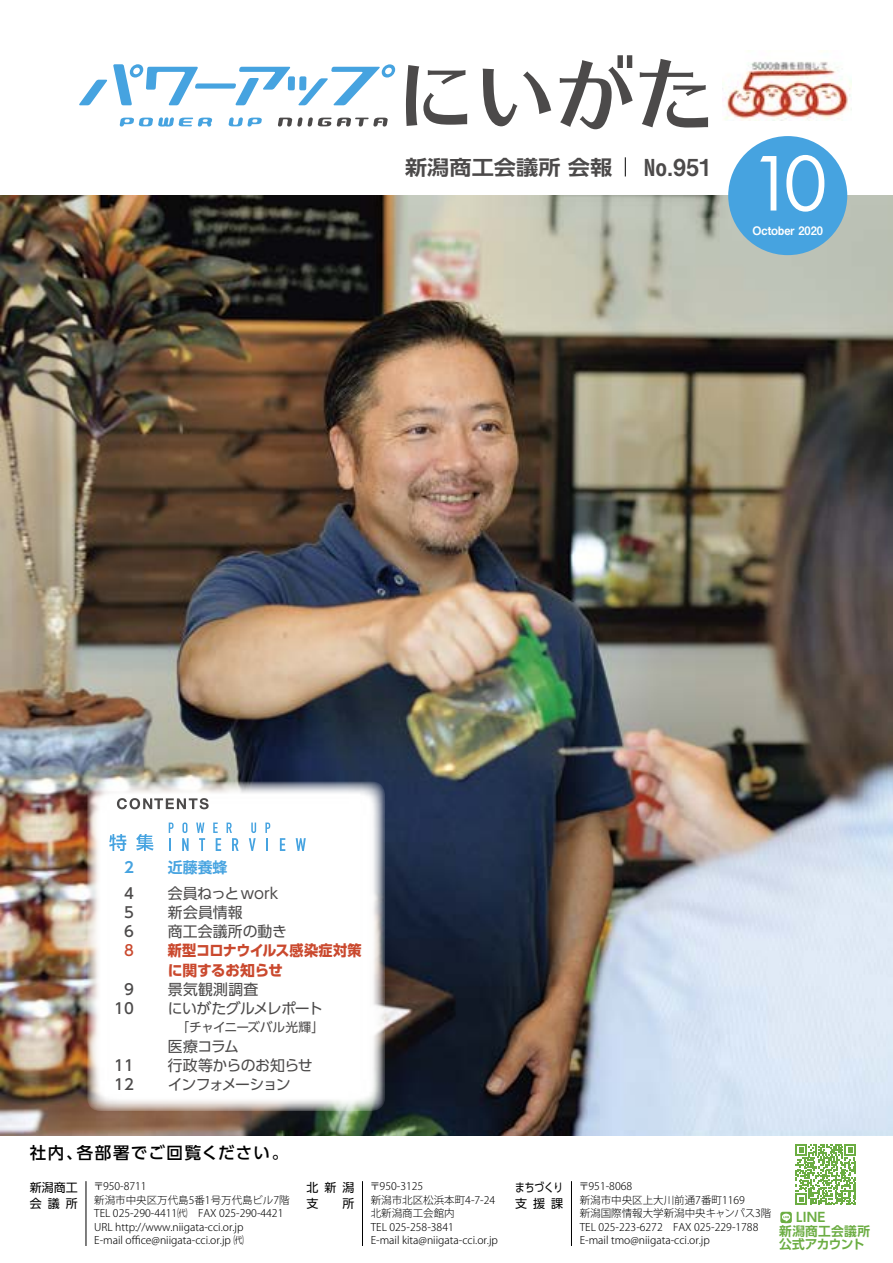
<style>
.page{position:relative;width:893px;height:1263px;background:#fff}
.page>*{position:absolute;margin:0;border:0;box-sizing:border-box;transform-origin:0 0}
.t1{font:72.3px "Futura";color:#fff}
.t2{font:23.4px "Midashi Go Pr 6 N MB31";color:#4c4a4a}
.t3{font:700 20.25px "UD Shin Go Pr 6 N De";color:#4c4a4a;scale:1.1 1}
.t4{font:500 16.5px "UD Shin Go Pro";letter-spacing:.09em;color:#000}
.t5{font:14.85px/19.2px "UD Shin Go Pr 6 N";letter-spacing:-.03em;color:#4c4a4a}
.t6{font:14.85px/19.2px "UD Shin Go Pr 6 N";letter-spacing:-.005em;color:#4c4a4a}
.t7{font:700 14.85px/19.2px "UD Shin Go Pr 6 N";letter-spacing:-.035em;color:#ca492e;scale:.95 1}
.t8{font:500 14.85px/19.2px "UD Shin Go Pr 6 N";color:#4c4a4a;text-align:justify}
.t9{font:700 14.85px "UD Shin Go Pr 6 N De";color:#46a3e0}
.t10{font:500 14.85px "UD Shin Go Pr 6 N";color:#ca492e}
.t11{font:700 12.75px/13.5px "UD Shin Go Pr 6 N De";letter-spacing:.005em;color:#6cad43}
.t12{font:12.75px "UD Shin Go Pr 6 N";letter-spacing:-.06em;color:#4c4a4a}
.t13{font:12px/16.5px "UD Shin Go Pro";color:#000}
.t14{font:12px/16.5px "UD Shin Go Pro";color:#000;scale:.8 1}
.t15{font:11.7px "Midashi Go Pr 6 N MB31";color:#fff;scale:.95 1}
.t16{font:300 10.5px/13.5px "Koz Go Pro";color:#000}
</style>
<div class="page">
<svg style="left:406px;top:65px;width:61px;height:61px"></svg>
<svg style="left:483px;top:69px;width:68px;height:57px"></svg>
<svg style="left:560px;top:55px;width:73px;height:74px"></svg>
<svg style="left:640px;top:59px;width:68px;height:69px"></svg>
<svg style="left:79px;top:64px;width:316px;height:41px"></svg>
<svg style="left:120px;top:117px;width:92px;height:10px"></svg>
<svg style="left:229px;top:117px;width:33px;height:10px"></svg>
<svg style="left:278px;top:117px;width:24px;height:10px"></svg>
<svg style="left:308px;top:117px;width:80px;height:10px"></svg>
<img style="left:723px;top:61px;width:128px;height:59px">
<svg style="left:625px;top:157px;width:1px;height:19px"></svg>
<hr style="left:86px;top:1181px;width:1px;height:65px;background:#000">
<hr style="left:362px;top:1181px;width:1px;height:65px;background:#000">
<hr style="left:571px;top:1181px;width:1px;height:65px;background:#000">
<img style="left:0;top:196px;width:893px;height:939px">
<div style="left:728px;top:136px;width:119px;height:119px;background:#46a3e0;border-radius:50%"></div>
<svg style="left:780px;top:1144px;width:76px;height:80px"></svg>
<div style="left:87px;top:781px;width:298px;height:330px;background:#fff;border-radius:13px"></div>
<svg style="left:117px;top:798px;width:92px;height:11px"></svg>
<svg style="left:109px;top:834px;width:17px;height:17px"></svg>
<svg style="left:136px;top:834px;width:18px;height:17px"></svg>
<svg style="left:169px;top:822px;width:5px;height:29px"></svg>
<svg style="left:182px;top:822px;width:7px;height:29px"></svg>
<svg style="left:196px;top:822px;width:9px;height:29px"></svg>
<svg style="left:213px;top:822px;width:8px;height:29px"></svg>
<svg style="left:227px;top:822px;width:12px;height:29px"></svg>
<svg style="left:249px;top:822px;width:7px;height:29px"></svg>
<svg style="left:265px;top:822px;width:5px;height:29px"></svg>
<svg style="left:280px;top:838px;width:5px;height:13px"></svg>
<svg style="left:296px;top:838px;width:10px;height:13px"></svg>
<h3 class="t3" style="left:405px;top:150px;width:190px">新潟商工会議所 会報</h3>
<h2 class="t2" style="left:644px;top:148px;width:70px">No.951</h2>
<h1 class="t1" style="left:749px;top:135px;width:80px">10</h1>
<p class="t15" style="left:752px;top:221px;width:76px">October 2020</p>
<h3 class="t9" style="left:124px;top:855px;width:11px">2</h3>
<h3 class="t9" style="left:168px;top:855px;width:61px">近藤養蜂</h3>
<h3 class="t8" style="left:124px;top:883px;width:11px">4<br>5<br>6</h3>
<h3 class="t10" style="left:124px;top:939px;width:11px">8</h3>
<h3 class="t8" style="left:114px;top:979px;width:21px;text-align:right">9<br>10</h3>
<h3 class="t8" style="left:114px;top:1055px;width:21px">11<br>12</h3>
<h3 class="t6" style="left:168px;top:883px;width:121px">会員ねっとwork新会員情報<br>商工会議所の動き</h3>
<h3 class="t7" style="left:168px;top:941px;width:205px">新型コロナウイルス感染症対策に関するお知らせ</h3>
<h3 class="t5" style="left:168px;top:979px;width:157px">景気観測調査<br>にいがたグルメレポート</h3>
<p class="t12" style="left:176px;top:1017px;width:149px">「チャイニーズバル光輝」</p>
<h3 class="t5" style="left:168px;top:1036px;width:146px">医療コラム<br>行政等からのお知らせインフォメーション</h3>
<h3 class="t4" style="left:30px;top:1139px;width:260px">社内、各部署でご回覧ください。</h3>
<p class="t16" style="left:93px;top:1180px;width:198px">〒950-8711<br>新潟市中央区万代島5番1号万代島ビル7階<br>TEL 025-290-4411㈹　FAX 025-290-4421<br>URL http://www.niigata-cci.or.jp<br>E-mail office@niigata-cci.or.jp ㈹</p>
<p class="t14" style="left:515px;top:1178px;width:61px">まちづくり支援課</p>
<p class="t13" style="left:30px;top:1178px;width:49px">新潟商工会議所</p>
<p class="t16" style="left:370px;top:1180px;width:130px">〒950-3125<br>新潟市北区松浜本町4-7-24北新潟商工会館内<br>TEL 025-258-3841<br>E-mail kita@niigata-cci.or.jp</p>
<p class="t13" style="left:307px;top:1178px;width:49px">北新潟支　　所</p>
<p class="t16" style="left:579px;top:1180px;width:194px">〒951-8068<br>新潟市中央区上大川前通7番町1169<br>新潟国際情報大学新潟中央キャンパス3階<br>TEL 025-223-6272　FAX 025-229-1788<br>E-mail tmo@niigata-cci.or.jp</p>
<p class="t11" style="left:779px;top:1210px;width:92px;text-indent:17px">LINE<br>新潟商工会議所公式アカウント</p>
</div>
